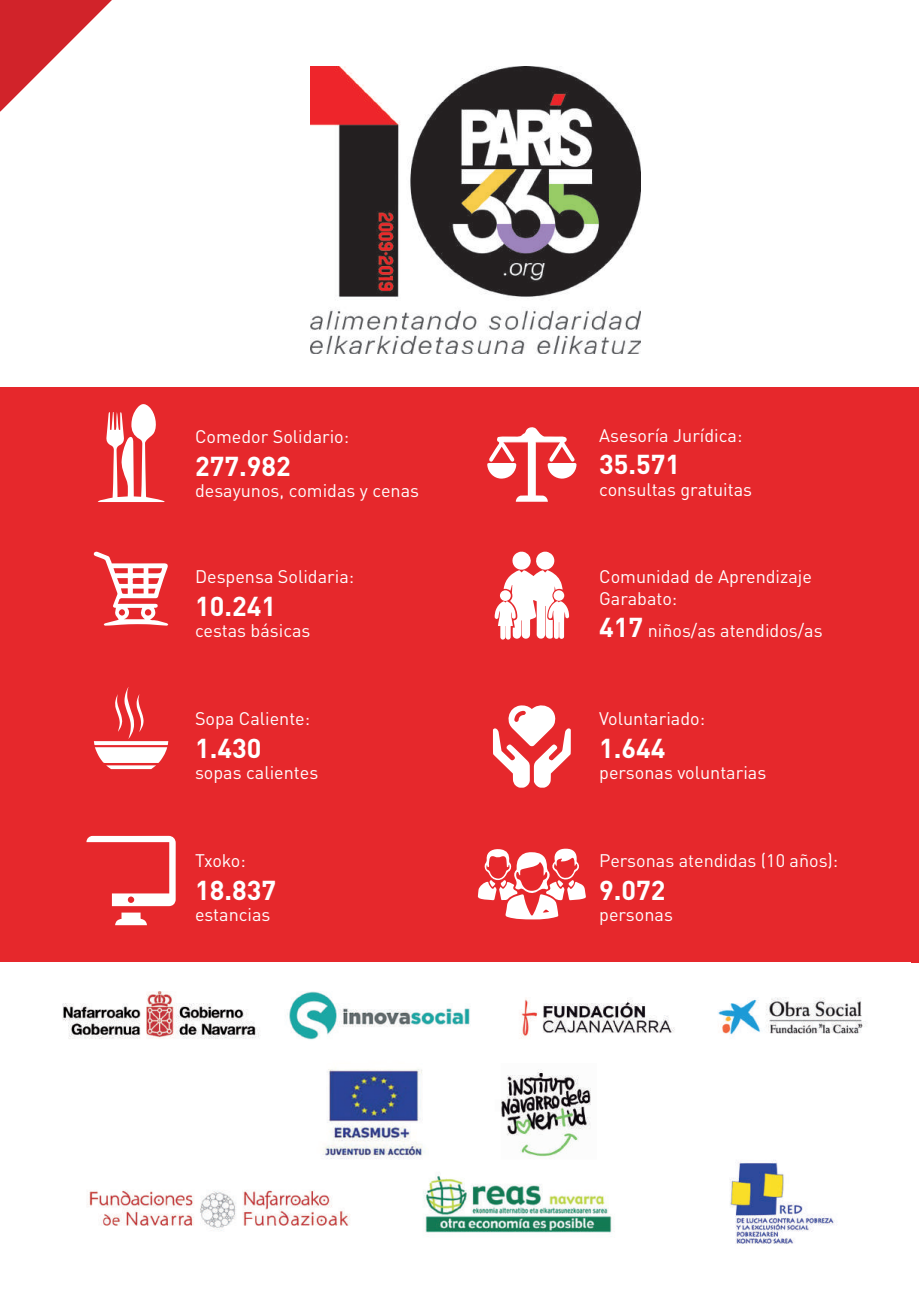
<style>
.page{position:relative;width:919px;height:1289px;background:#fff}
.page>*{position:absolute;margin:0;border:0;box-sizing:border-box;transform-origin:0 0}
.t1{font:700 27px "DIN Pro";color:#fff}
.t2{font:700 27px "DIN";color:#fff}
.t3{font:18px/21.6px "DIN Pro";color:#fff}
.t4{font:18px "DIN";color:#fff}
.s1{font-weight:700;font-size:27px}
</style>
<div class="page">
<svg style="left:0;top:0;width:112px;height:112px"></svg>
<div style="left:0;top:387px;width:918px;height:575px;background:#e6282c"></div>
<img style="left:62px;top:991px;width:804px;height:253px">
<img style="left:311px;top:66px;width:329px;height:288px">
<svg style="left:94px;top:687px;width:74px;height:82px"></svg>
<svg style="left:94px;top:551px;width:75px;height:74px"></svg>
<svg style="left:98px;top:404px;width:66px;height:98px"></svg>
<svg style="left:86px;top:835px;width:90px;height:71px"></svg>
<svg style="left:115px;top:912px;width:32px;height:13px"></svg>
<svg style="left:494px;top:551px;width:75px;height:89px"></svg>
<div style="left:500px;top:590px;width:11px;height:11px;background:#fff;border-radius:50%"></div>
<div style="left:553px;top:590px;width:11px;height:11px;background:#fff;border-radius:50%"></div>
<svg style="left:493px;top:705px;width:77px;height:82px"></svg>
<svg style="left:477px;top:848px;width:109px;height:71px"></svg>
<svg style="left:487px;top:427px;width:89px;height:75px"></svg>
<p class="t4" style="left:195px;top:425px;width:156px">Comedor Solidario:</p>
<h1 class="t2" style="left:195px;top:448px;width:97px">277.982</h1>
<p class="t4" style="left:195px;top:479px;width:226px">desayunos, comidas y cenas</p>
<p class="t3" style="left:195px;top:564px;width:161px">Despensa Solidaria:</p>
<h1 class="t1" style="left:195px;top:583px;width:82px">10.241</h1>
<p class="t3" style="left:195px;top:618px;width:117px">cestas básicas</p>
<p class="t3" style="left:195px;top:706px;width:117px">Sopa Caliente:</p>
<h1 class="t1" style="left:195px;top:725px;width:68px">1.430</h1>
<p class="t3" style="left:195px;top:760px;width:125px">sopas calientes</p>
<p class="t3" style="left:195px;top:848px;width:52px">Txoko:</p>
<h1 class="t1" style="left:195px;top:867px;width:82px">18.837</h1>
<p class="t3" style="left:195px;top:902px;width:77px">estancias</p>
<p class="t3" style="left:599px;top:422px;width:145px">Asesoría Jurídica:</p>
<h1 class="t1" style="left:599px;top:442px;width:83px">35.571</h1>
<p class="t3" style="left:599px;top:476px;width:154px">consultas gratuitas</p>
<p class="t3" style="left:599px;top:564px;width:214px">Comunidad de Aprendizaje<br>Garabato:</p>
<p class="t3" style="left:599px;top:618px;width:225px"><span class="s1">417</span> niños/as atendidos/as</p>
<p class="t3" style="left:599px;top:706px;width:107px">Voluntariado:</p>
<h1 class="t1" style="left:599px;top:725px;width:68px">1.644</h1>
<p class="t3" style="left:599px;top:760px;width:169px">personas voluntarias</p>
<p class="t3" style="left:599px;top:848px;width:241px">Personas atendidas (10 años):</p>
<h1 class="t1" style="left:599px;top:867px;width:68px">9.072</h1>
<p class="t3" style="left:599px;top:902px;width:75px">personas</p>
</div>
